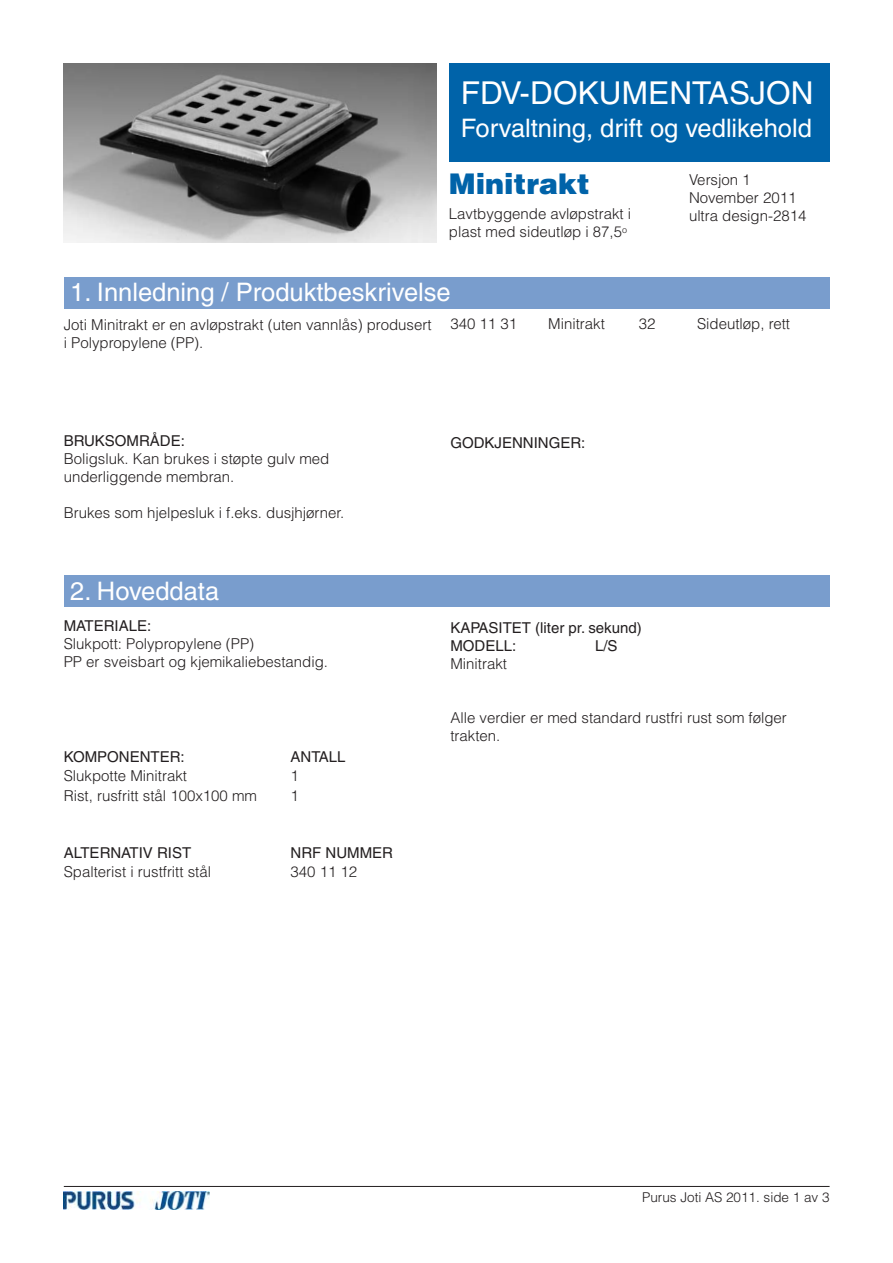
<style>
.page{position:relative;width:893px;height:1263px;background:#fff}
.page>*{position:absolute;margin:0;border:0;box-sizing:border-box;transform-origin:0 0}
.t1{font:31.5px "Helvetica";letter-spacing:.005em;color:#fff}
.t2{font:900 28.5px "Helvetica";color:#0063a9}
.t3{font:25.5px "Helvetica";color:#fff}
.t4{font:300 15px/18px "Helvetica";color:#231f20}
.t5{font:15px/18px "Helvetica";color:#231f20}
.t6{font:300 13.5px "Helvetica";color:#231f20}
</style>
<div class="page">
<hr style="left:64px;top:1186px;width:765px;height:1px;background:#231f20">
<img style="left:64px;top:1191px;width:146px;height:18px">
<img style="left:64px;top:64px;width:372px;height:178px">
<div style="left:449px;top:64px;width:380px;height:98px;background:#0063a9"></div>
<div style="left:64px;top:277px;width:765px;height:32px;background:#799dcd"></div>
<div style="left:64px;top:575px;width:765px;height:32px;background:#799dcd"></div>
<h1 class="t1" style="left:460px;top:81px;width:354px">FDV-DOKUMENTASJON</h1>
<h3 class="t3" style="left:460px;top:119px;width:352px">Forvaltning, drift og vedlikehold</h3>
<p class="t4" style="left:689px;top:172px;width:119px">Versjon 1<br>November 2011 ultra design-2814</p>
<h2 class="t2" style="left:449px;top:174px;width:142px">Minitrakt</h2>
<p class="t4" style="left:449px;top:206px;width:184px">Lavtbyggende avløpstrakt i plast med sideutløp i 87,5<sup>o</sup></p>
<h3 class="t3" style="left:70px;top:282px;width:382px">1. Innledning / Produktbeskrivelse</h3>
<p class="t4" style="left:64px;top:317px;width:369px">Joti Minitrakt er en avløpstrakt (uten vannlås) produsert i Polypropylene (PP).</p>
<p class="t4" style="left:450px;top:316px;width:68px">340 11 31</p>
<p class="t4" style="left:548px;top:316px;width:58px">Minitrakt</p>
<p class="t4" style="left:638px;top:316px;width:18px">32</p>
<p class="t4" style="left:697px;top:316px;width:94px">Sideutløp, rett</p>
<p class="t5" style="left:64px;top:434px;width:123px">BRUKSOMRÅDE:</p>
<p class="t4" style="left:64px;top:452px;width:267px">Boligsluk. Kan brukes i støpte gulv med underliggende membran.</p>
<p class="t4" style="left:64px;top:506px;width:282px">Brukes som hjelpesluk i f.eks. dusjhjørner.</p>
<h3 class="t3" style="left:70px;top:581px;width:150px">2. Hoveddata</h3>
<p class="t5" style="left:64px;top:619px;width:89px">MATERIALE:</p>
<p class="t4" style="left:64px;top:637px;width:266px">Slukpott: Polypropylene (PP)<br>PP er sveisbart og kjemikaliebestandig.</p>
<p class="t5" style="left:64px;top:749px;width:122px">KOMPONENTER:</p>
<p class="t5" style="left:290px;top:749px;width:56px">ANTALL</p>
<p class="t4" style="left:64px;top:768px;width:125px">Slukpotte Minitrakt</p>
<p class="t4" style="left:290px;top:768px;width:10px">1</p>
<p class="t4" style="left:64px;top:788px;width:195px">Rist, rusfritt stål 100x100 mm</p>
<p class="t4" style="left:290px;top:788px;width:10px">1</p>
<p class="t5" style="left:64px;top:845px;width:129px">ALTERNATIV RIST</p>
<p class="t5" style="left:290px;top:845px;width:104px">NRF NUMMER</p>
<p class="t4" style="left:64px;top:864px;width:149px">Spalterist i rustfritt stål</p>
<p class="t4" style="left:290px;top:864px;width:68px">340 11 12</p>
<p class="t5" style="left:450px;top:435px;width:136px">GODKJENNINGER:</p>
<p class="t5" style="left:450px;top:620px;width:193px">KAPASITET (liter pr. sekund)<br>MODELL:</p>
<p class="t5" style="left:595px;top:638px;width:24px">L/S</p>
<p class="t4" style="left:450px;top:656px;width:58px">Minitrakt</p>
<p class="t4" style="left:450px;top:710px;width:338px">Alle verdier er med standard rustfri rust som følger trakten.</p>
<p class="t6" style="left:642px;top:1193px;width:189px">Purus Joti AS 2011. side 1 av 3</p>
</div>
